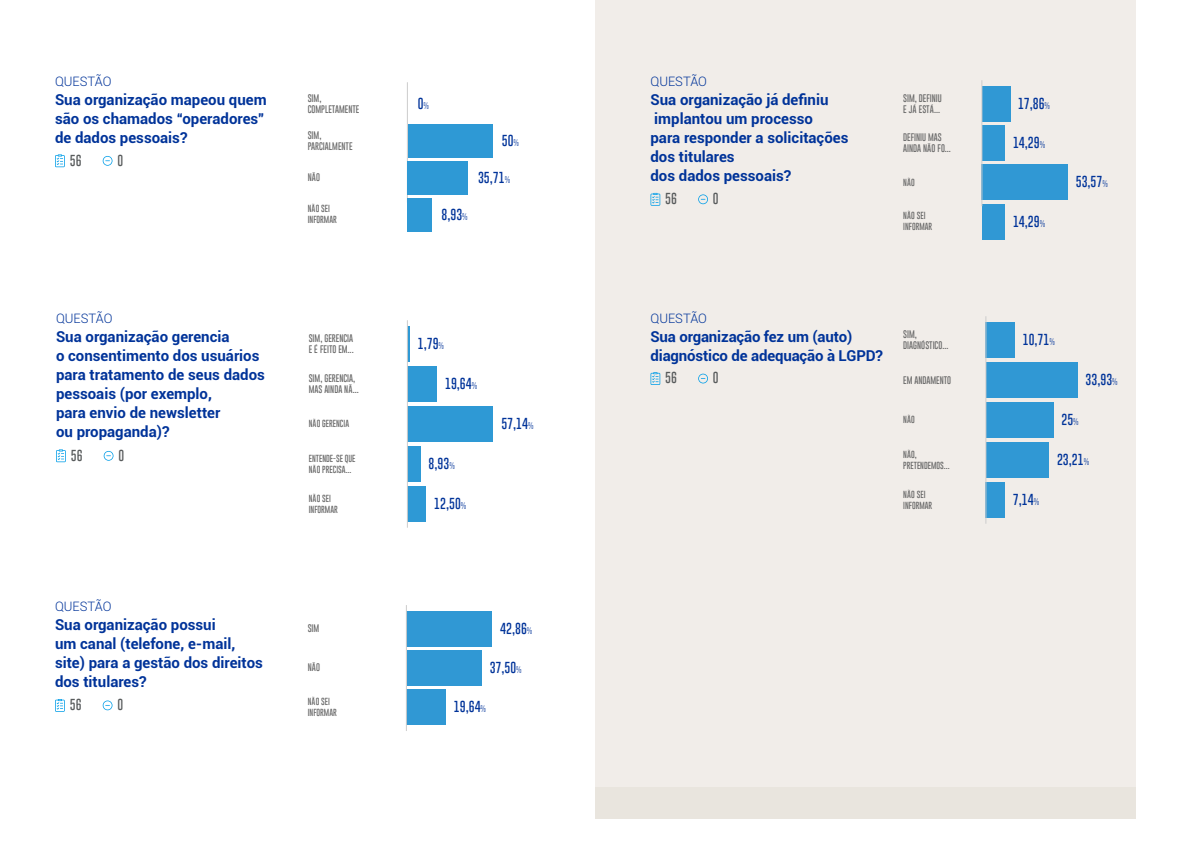
<style>
.page{position:relative;width:1191px;height:842px;background:#fff}
.page>*{position:absolute;margin:0;border:0;box-sizing:border-box;transform-origin:0 0}
.t1{font:700 15px/19px "Roboto";color:#039}
.t2{font:300 13px "Roboto";color:#039}
.t3{font:100 11.6px "Gobold";color:#039}
.t4{font:100 11.6px "Gobold";color:#585b5c}
.t5{font:100 8px/11px "Gobold";color:#666}
.t6{font:100 7.5px/11px "Gobold";color:#666}
.s1{font-size:7px}
</style>
<div class="page">
<div style="left:595px;top:787px;width:541px;height:31px;background:#e9e5de"></div>
<div style="left:595px;top:0;width:541px;height:787px;background:#f1ede9"></div>
<hr style="left:407px;top:82px;width:1px;height:120px;background:#ccc">
<div style="left:408px;top:198px;width:24px;height:33px;background:#2e99d5"></div>
<div style="left:408px;top:161px;width:60px;height:33px;background:#2e99d5"></div>
<div style="left:408px;top:124px;width:84px;height:33px;background:#2e99d5"></div>
<svg style="left:103px;top:156px;width:9px;height:10px"></svg>
<svg style="left:55px;top:154px;width:10px;height:13px"></svg>
<div style="left:407px;top:486px;width:19px;height:36px;background:#2e99d5"></div>
<div style="left:407px;top:446px;width:14px;height:36px;background:#2e99d5"></div>
<div style="left:407px;top:406px;width:86px;height:36px;background:#2e99d5"></div>
<div style="left:407px;top:366px;width:30px;height:36px;background:#2e99d5"></div>
<hr style="left:407px;top:326px;width:3px;height:36px;background:#2e99d5">
<svg style="left:104px;top:451px;width:9px;height:10px"></svg>
<svg style="left:56px;top:449px;width:10px;height:13px"></svg>
<hr style="left:407px;top:320px;width:1px;height:208px;background:#ccc">
<div style="left:406px;top:690px;width:40px;height:35px;background:#3098d4"></div>
<div style="left:406px;top:650px;width:75px;height:36px;background:#3098d4"></div>
<div style="left:406px;top:611px;width:86px;height:35px;background:#3098d4"></div>
<svg style="left:103px;top:700px;width:9px;height:10px"></svg>
<svg style="left:55px;top:699px;width:10px;height:13px"></svg>
<hr style="left:406px;top:605px;width:1px;height:126px;background:#ccc">
<div style="left:982px;top:204px;width:23px;height:35px;background:#3098d4"></div>
<div style="left:982px;top:165px;width:86px;height:35px;background:#3098d4"></div>
<div style="left:982px;top:126px;width:23px;height:35px;background:#3098d4"></div>
<div style="left:982px;top:86px;width:28px;height:36px;background:#3098d4"></div>
<svg style="left:698px;top:194px;width:10px;height:10px"></svg>
<svg style="left:650px;top:193px;width:10px;height:13px"></svg>
<hr style="left:981px;top:80px;width:1px;height:126px;background:#ccc">
<div style="left:985px;top:482px;width:20px;height:36px;background:#3098d4"></div>
<div style="left:985px;top:442px;width:63px;height:36px;background:#3098d4"></div>
<div style="left:985px;top:402px;width:68px;height:36px;background:#3098d4"></div>
<div style="left:985px;top:362px;width:92px;height:36px;background:#3098d4"></div>
<div style="left:985px;top:322px;width:29px;height:36px;background:#3098d4"></div>
<svg style="left:698px;top:374px;width:10px;height:9px"></svg>
<svg style="left:650px;top:372px;width:10px;height:13px"></svg>
<hr style="left:985px;top:316px;width:1px;height:208px;background:#ccc">
<p class="t2" style="left:55px;top:73px;width:58px">QUESTÃO</p>
<p class="t1" style="left:55px;top:90px;width:213px">Sua organização mapeou quem são os chamados “operadores” de dados pessoais?</p>
<p class="t4" style="left:70px;top:153px;width:13px">56</p>
<p class="t4" style="left:117px;top:153px;width:7px">0</p>
<p class="t5" style="left:308px;top:93px;width:53px">SIM,<br>COMPLETAMENTE</p>
<p class="t5" style="left:308px;top:129px;width:46px">SIM,<br>PARCIALMENTE</p>
<p class="t5" style="left:308px;top:172px;width:14px">NÃO</p>
<p class="t6" style="left:308px;top:203px;width:31px">NÃO SEI<br>INFORMAR</p>
<p class="t2" style="left:56px;top:310px;width:58px">QUESTÃO</p>
<p class="t1" style="left:56px;top:327px;width:210px">Sua organização gerencia<br>o consentimento dos usuários para tratamento de seus dados pessoais (por exemplo,<br>para envio de newsletter<br>ou propaganda)?</p>
<p class="t5" style="left:309px;top:333px;width:46px">SIM, GERENCIA<br>E É FEITO EM...</p>
<p class="t5" style="left:309px;top:373px;width:52px">SIM, GERENCIA,<br>MAS AINDA NÃ...</p>
<p class="t6" style="left:309px;top:418px;width:42px">NÃO GERENCIA</p>
<p class="t6" style="left:309px;top:453px;width:48px">ENTENDE-SE QUE<br>NÃO PRECISA...</p>
<p class="t4" style="left:71px;top:448px;width:13px">56</p>
<p class="t4" style="left:118px;top:448px;width:7px">0</p>
<p class="t6" style="left:309px;top:493px;width:31px">NÃO SEI<br>INFORMAR</p>
<p class="t2" style="left:55px;top:597px;width:58px">QUESTÃO</p>
<p class="t1" style="left:55px;top:615px;width:209px">Sua organização possui<br>um canal (telefone, e-mail, site) para a gestão dos direitos dos titulares?</p>
<p class="t5" style="left:308px;top:623px;width:13px">SIM</p>
<p class="t5" style="left:308px;top:662px;width:14px">NÃO</p>
<p class="t4" style="left:70px;top:697px;width:13px">56</p>
<p class="t4" style="left:117px;top:697px;width:7px">0</p>
<p class="t6" style="left:308px;top:696px;width:31px">NÃO SEI<br>INFORMAR</p>
<p class="t3" style="left:418px;top:96px;width:13px">0<span class="s1">%</span></p>
<p class="t3" style="left:441px;top:206px;width:28px">8,93<span class="s1">%</span></p>
<p class="t3" style="left:502px;top:133px;width:19px">50<span class="s1">%</span></p>
<p class="t3" style="left:478px;top:170px;width:34px">35,71<span class="s1">%</span></p>
<p class="t3" style="left:418px;top:336px;width:28px">1,79<span class="s1">%</span></p>
<p class="t3" style="left:445px;top:376px;width:34px">19,64<span class="s1">%</span></p>
<p class="t3" style="left:428px;top:456px;width:28px">8,93<span class="s1">%</span></p>
<p class="t3" style="left:434px;top:496px;width:33px">12,50<span class="s1">%</span></p>
<p class="t3" style="left:501px;top:416px;width:34px">57,14<span class="s1">%</span></p>
<p class="t3" style="left:500px;top:621px;width:34px">42,86<span class="s1">%</span></p>
<p class="t3" style="left:490px;top:660px;width:33px">37,50<span class="s1">%</span></p>
<p class="t3" style="left:454px;top:699px;width:34px">19,64<span class="s1">%</span></p>
<p class="t2" style="left:650px;top:73px;width:58px">QUESTÃO</p>
<p class="t1" style="left:650px;top:90px;width:199px">Sua organização já definiu implantou um processo<br>para responder a solicitações dos titulares<br>dos dados pessoais?</p>
<p class="t5" style="left:903px;top:92px;width:40px">SIM, DEFINIU<br>E JÁ ESTÁ...</p>
<p class="t5" style="left:903px;top:132px;width:49px">DEFINIU MAS<br>AINDA NÃO FO...</p>
<p class="t6" style="left:903px;top:177px;width:13px">NÃO</p>
<p class="t4" style="left:665px;top:191px;width:13px">56</p>
<p class="t4" style="left:713px;top:191px;width:7px">0</p>
<p class="t6" style="left:903px;top:210px;width:31px">NÃO SEI<br>INFORMAR</p>
<p class="t3" style="left:1018px;top:96px;width:34px">17,86<span class="s1">%</span></p>
<p class="t3" style="left:1013px;top:135px;width:34px">14,29<span class="s1">%</span></p>
<p class="t3" style="left:1013px;top:214px;width:34px">14,29<span class="s1">%</span></p>
<p class="t3" style="left:1075px;top:174px;width:34px">53,57<span class="s1">%</span></p>
<p class="t2" style="left:650px;top:310px;width:58px">QUESTÃO</p>
<p class="t1" style="left:650px;top:327px;width:234px">Sua organização fez um (auto) diagnóstico de adequação à LGPD?</p>
<p class="t5" style="left:903px;top:329px;width:47px">SIM,<br>DIAGNÓSTICO...</p>
<p class="t5" style="left:903px;top:374px;width:49px">EM ANDAMENTO</p>
<p class="t6" style="left:903px;top:414px;width:13px">NÃO</p>
<p class="t6" style="left:903px;top:449px;width:48px">NÃO,<br>PRETENDEMOS...</p>
<p class="t3" style="left:1023px;top:332px;width:33px">10,71<span class="s1">%</span></p>
<p class="t4" style="left:665px;top:370px;width:13px">56</p>
<p class="t4" style="left:713px;top:370px;width:7px">0</p>
<p class="t3" style="left:1085px;top:372px;width:34px">33,93<span class="s1">%</span></p>
<p class="t3" style="left:1061px;top:412px;width:19px">25<span class="s1">%</span></p>
<p class="t3" style="left:1057px;top:452px;width:34px">23,21<span class="s1">%</span></p>
<p class="t3" style="left:1013px;top:492px;width:28px">7,14<span class="s1">%</span></p>
<p class="t6" style="left:903px;top:489px;width:31px">NÃO SEI<br>INFORMAR</p>
</div>
